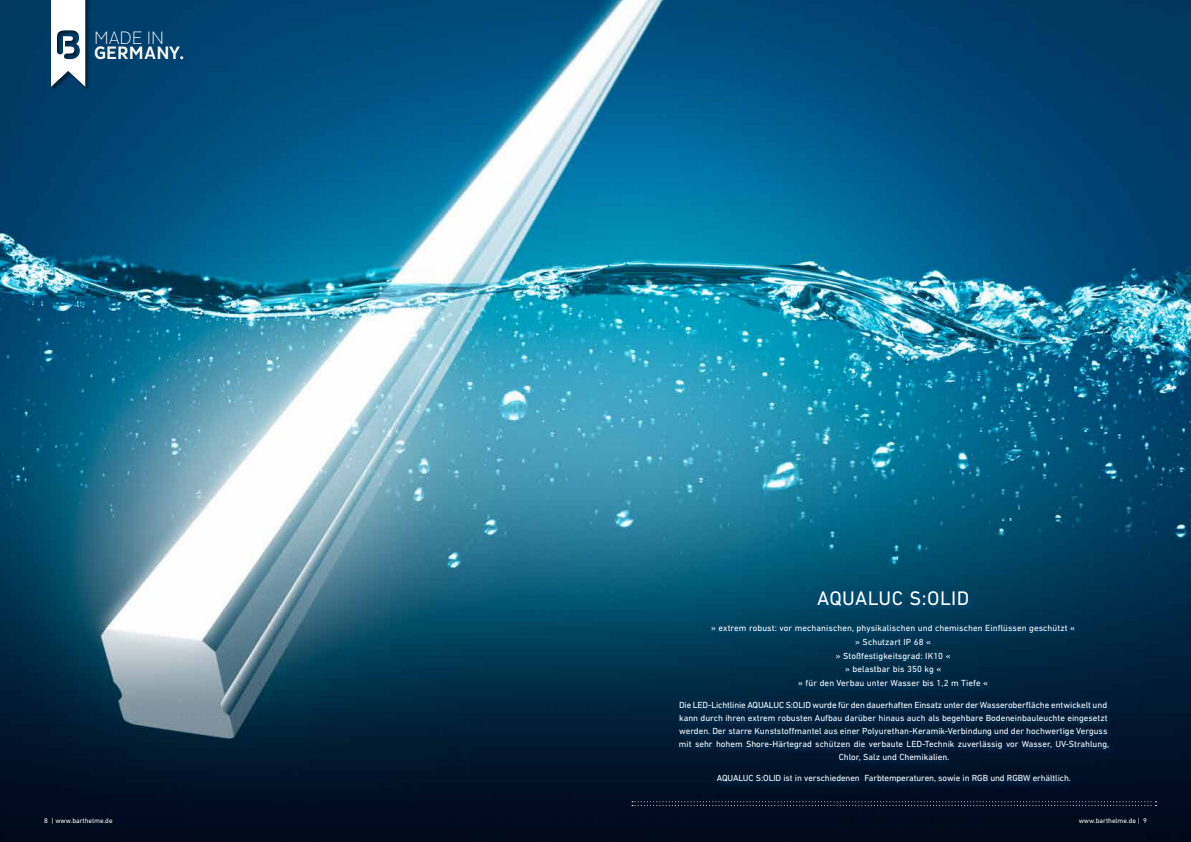
<style>
.page{position:relative;width:1191px;height:842px;background:#fff}
.page>*{position:absolute;margin:0;border:0;box-sizing:border-box;transform-origin:0 0}
.t1{font:20px "DIN Next LT Pro";letter-spacing:.025em;color:#fff}
.t2{font:500 18.3px "Pluto Sans Cond";letter-spacing:.02em;color:#fff}
.t3{font:300 18.3px "Pluto Sans Cond Ex";color:#fff}
.t4{font:9px/13.8px "DIN Next LT Pro";color:#fff;text-align:center}
.t5{font:7px "DIN Next LT Pro";color:#fff}
</style>
<div class="page">
<img style="left:0;top:0;width:1191px;height:842px">
<div style="left:814px;top:587px;width:162px;height:26px;background:#00599a;opacity:.75"></div>
<div style="left:675px;top:621px;width:441px;height:169px;background:#00599a;opacity:.75"></div>
<svg style="left:632px;top:801px;width:524px;height:5px;background:#182236"></svg>
<div style="left:50px;top:0;width:41px;height:92px;background:#000;opacity:.5"></div>
<svg style="left:51px;top:0;width:34px;height:87px"></svg>
<h2 class="t3" style="left:94px;top:27px;width:71px">MADE IN</h2>
<h2 class="t2" style="left:94px;top:42px;width:91px">GERMANY.</h2>
<h1 class="t1" style="left:817px;top:586px;width:154px">AQUALUC S:OLID</h1>
<p class="t4" style="left:711px;top:621px;width:365px">» extrem robust: vor mechanischen, physikalischen und chemischen Einflüssen geschützt « » Schutzart IP 68 «<br>» Stoßfestigkeitsgrad: IK10 «<br>» belastbar bis 350 kg «<br>» für den Verbau unter Wasser bis 1,2 m Tiefe «</p>
<p class="t4" style="left:679px;top:698px;width:432px;line-height:13px">Die LED-Lichtlinie AQUALUC S:OLID wurde für den dauerhaften Einsatz unter der Wasseroberfläche entwickelt und kann durch ihren extrem robusten Aufbau darüber hinaus auch als begehbare Bodeneinbauleuchte eingesetzt werden. Der starre Kunststoffmantel aus einer Polyurethan-Keramik-Verbindung und der hochwertige Verguss mit sehr hohem Shore-Härtegrad schützen die verbaute LED-Technik zuverlässig vor Wasser, UV-Strahlung, Chlor, Salz und Chemikalien.</p>
<p class="t4" style="left:717px;top:771px;width:356px">AQUALUC S:OLID ist in verschiedenen Farbtemperaturen, sowie in RGB und RGBW erhältlich.</p>
<p class="t5" style="left:44px;top:817px;width:70px">8 | www.barthelme.de</p>
<p class="t5" style="left:1078px;top:817px;width:70px">www.barthelme.de | 9</p>
</div>
